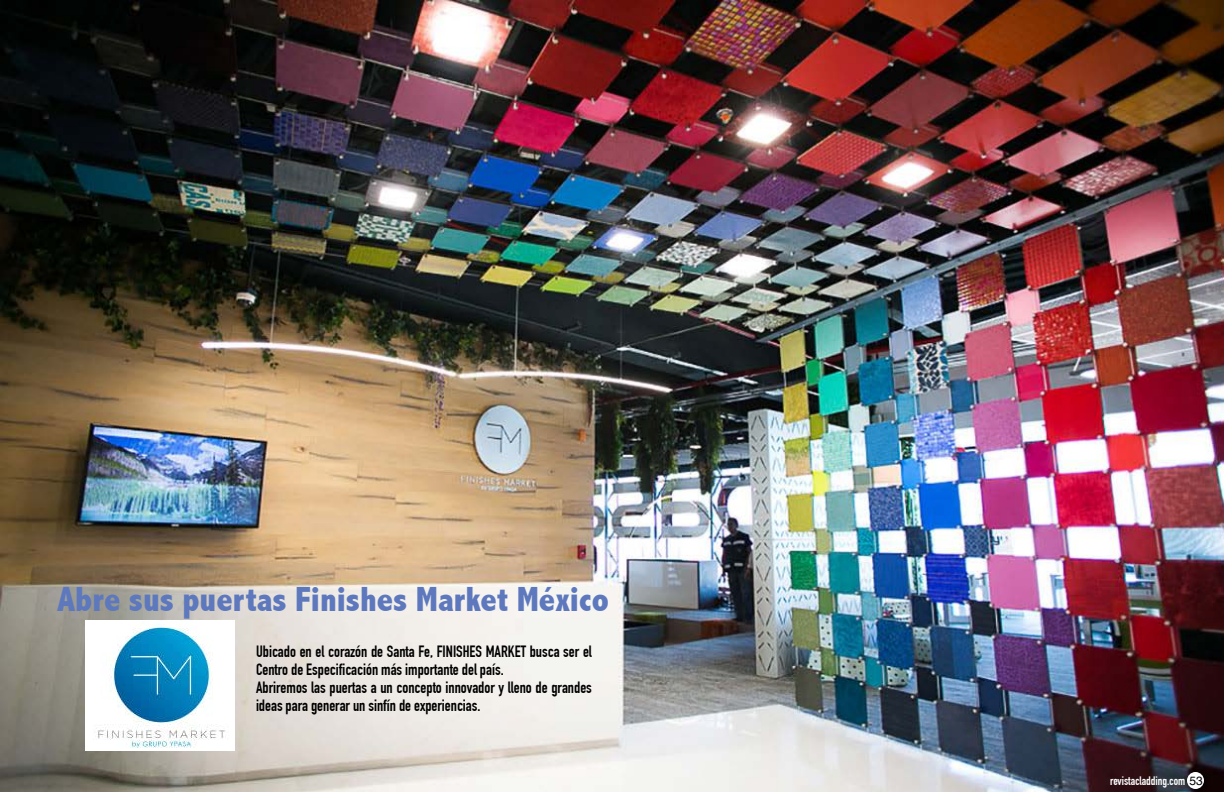
<style>
.page{position:relative;width:1224px;height:792px;background:#fff}
.page>*{position:absolute;margin:0;border:0;box-sizing:border-box;transform-origin:0 0}
.t1{font:800 condensed 35px "Abadi";color:#5d78bd}
.t2{font:700 16px/18px "DIN Condensed";color:#000}
.t3{font:700 12px "DIN Condensed";color:#fff}
.s1{font-family:"Helvetica";font-weight:400;color:#000}
</style>
<div class="page">
<img style="left:0;top:0;width:1224px;height:792px">
<div style="left:1184px;top:769px;width:28px;height:23px;background:#000;opacity:.75"></div>
<div style="left:1187px;top:772px;width:17px;height:17px;background:#fff;border-radius:50%"></div>
<img style="left:85px;top:620px;width:150px;height:131px">
<h1 class="t1" style="left:57px;top:579px;width:553px">Abre sus puertas Finishes Market México</h1>
<p class="t2" style="left:256px;top:643px;width:337px">Ubicado en el corazón de Santa Fe, FINISHES MARKET busca ser el Centro de Especificación más importante del país.<br>Abriremos las puertas a un concepto innovador y lleno de grandes ideas para generar un sinfín de experiencias.</p>
<p class="t3" style="left:1110px;top:773px;width:94px">revistacladding.com <span class="s1">53</span></p>
</div>
